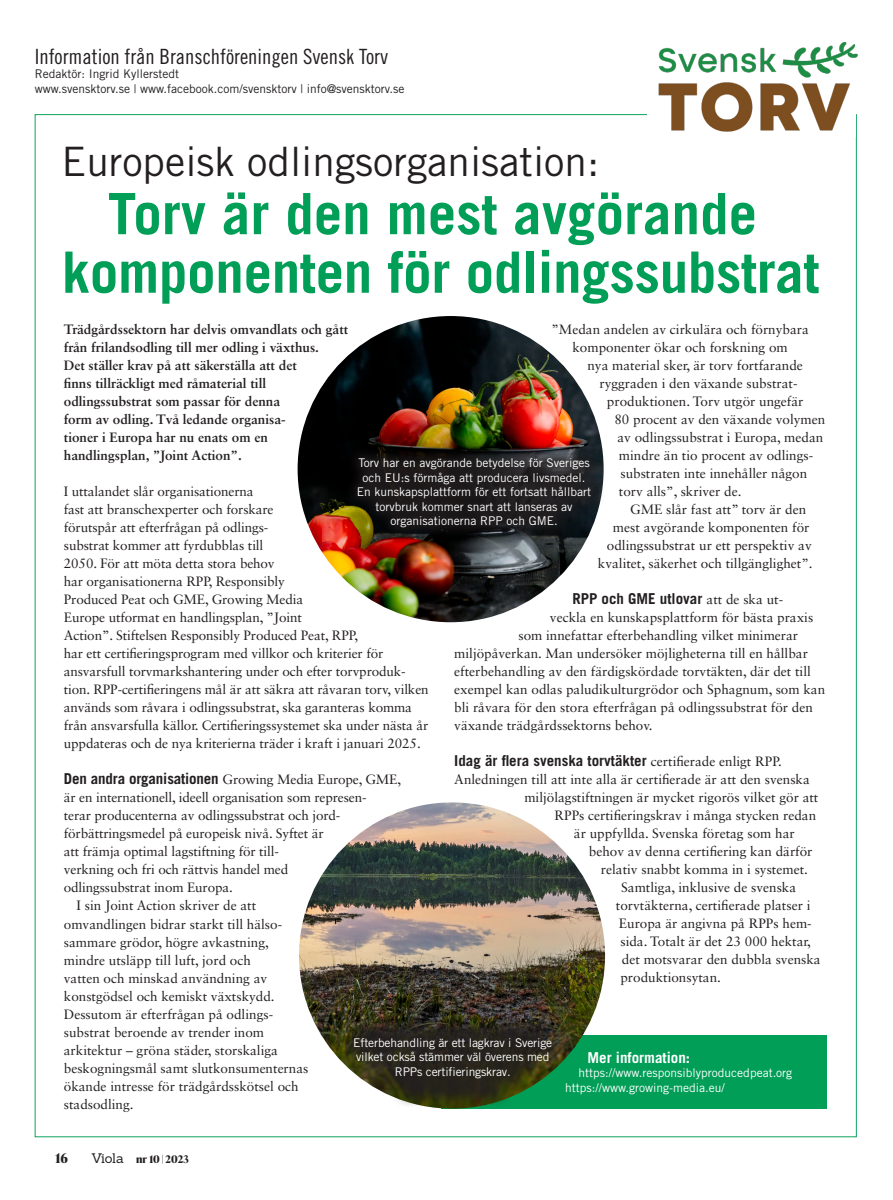
<style>
.page{position:relative;width:893px;height:1200px;background:#fff}
.page>*{position:absolute;margin:0;border:0;box-sizing:border-box;transform-origin:0 0}
.Svenk_Torv_Rubrik{font:700 57px/58.5px "Trade Gothic LT Std";letter-spacing:-.005em;color:#009e57;text-align:center}
.Svenk_Torv_Rubrik-2{font:40.5px "Trade Gothic LT Std";color:#231f20}
.t1{font:21px "Trade Gothic LT Std Cn 18";color:#231f20}
.Svenk_Torv_Mellis{font:700 15px "Trade Gothic LT Std";color:#231f20}
.Svenk_Torv_Mellis-2{font:700 15px "Trade Gothic LT Std";color:#fff}
.Svenk_Torv_Bröd_med_indrag{font:13.5px/18px "Sabon LT Std";color:#231f20}
.Svenk_Torv_Mellis-3{font:13.5px/18px "Sabon LT Std";color:#231f20}
.Svenk_Torv_Bröd_med_indrag-2{font:700 13.5px/18px "Sabon LT Std";color:#231f20}
.t2{font:700 13.5px "Ivy Presto Headline";color:#231f20}
.Svenk_Torv_bildtext{font:12px/14.4px "Trade Gothic LT Std";color:#fff;text-align:center}
.t3{font:12px/14.4px "Trade Gothic LT Std";color:#231f20}
.t4{font:700 10.5px "Ivy Presto Headline";letter-spacing:.01em;color:#231f20}
.s1{font-family:"Trade Gothic LT Std";font-weight:700;font-size:15px}
.s2{font-family:"Sabon LT Std";font-weight:400;font-size:13.5px}
.s3{font-family:"Sanchez";font-weight:400;font-size:13.5px}
</style>
<div class="page">
<img style="left:658px;top:42px;width:200px;height:112px">
<div style="left:442px;top:1034px;width:385px;height:74px;background:#009e57"></div>
<img style="left:298px;top:316px;width:306px;height:306px;border-radius:153px">
<img style="left:299px;top:802px;width:306px;height:306px;border-radius:153px">
<svg style="left:344px;top:445px;width:260px;height:95px;background:#26211e"></svg>
<svg style="left:339px;top:1014px;width:227px;height:95px"></svg>
<h3 class="t1" style="left:35px;top:44px;width:355px">Information från Branschföreningen Svensk Torv</h3>
<p class="t3" style="left:35px;top:67px;width:371px">Redaktör: Ingrid Kyllerstedt<br>www.svensktorv.se | www.facebook.com/svensktorv | info@svensktorv.se</p>
<p class="Svenk_Torv_Rubrik-2" style="left:62px;top:137px;width:539px">Europeisk odlingsorganisation:</p>
<p class="Svenk_Torv_Rubrik" style="left:62px;top:184px;width:759px">Torv är den mest avgörande komponenten för odlingssubstrat</p>
<p class="Svenk_Torv_Bröd_med_indrag-2" style="left:64px;top:320px;width:286px">Trädgårdssektorn har delvis omvandlats och gått från frilandsodling till mer odling i växthus.<br>Det ställer krav på att säkerställa att det<br>finns tillräckligt med råmaterial till odlingssubstrat som passar för denna<br>form av odling. Två ledande organisa-<br>tioner i Europa har nu enats om en handlingsplan, ”Joint Action”.</p>
<p class="Svenk_Torv_Bröd_med_indrag" style="left:64px;top:482px;width:366px">I uttalandet slår organisationerna<br>fast att branschexperter och forskare<br>förutspår att efterfrågan på odlings-<br>substrat kommer att fyrdubblas till<br>2050. För att möta detta stora behov<br>har organisationerna RPP, Responsibly<br>Produced Peat och GME, Growing Media<br>Europe utformat en handlingsplan, ”Joint<br>Action”. Stiftelsen Responsibly Produced Peat, RPP,<br>har ett certifieringsprogram med villkor och kriterier för ansvarsfull torvmarkshantering under och efter torvproduk&shy;tion. RPP-certifieringens mål är att säkra att råvaran torv, vilken används som råvara i odlingssubstrat, ska garanteras komma från ansvarsfulla källor. Certifieringssystemet ska under nästa år uppdateras och de nya kriterierna träder i kraft i januari 2025.</p>
<p class="Svenk_Torv_Mellis-3" style="left:64px;top:770px;width:339px"><span class="s1">Den andra organisationen</span> Growing Media Europe, GME, är en internationell, ideell organisation som represen-<br>terar producenterna av odlingssubstrat och jord&shy;förbättringsmedel på europeisk nivå. Syftet är<br>att främja optimal lagstiftning för till-<br>verkning och fri och rättvis handel med<br>odlingssubstrat inom Europa.</p>
<p class="Svenk_Torv_Bröd_med_indrag" style="left:64px;top:896px;width:246px;text-indent:13px">I sin Joint Action skriver de att omvandlingen bidrar starkt till hälso&shy;sammare grödor, högre avkastning, mindre utsläpp till luft, jord och<br>vatten och minskad användning av konstgödsel och kemiskt växtskydd.<br>Dessutom är efterfrågan på odlings&shy;substrat beroende av trender inom arkitektur – gröna städer, storskaliga beskogningsmål samt slutkonsumenternas ökande intresse för trädgårdsskötsel och stadsodling.</p>
<p class="Svenk_Torv_Bröd_med_indrag" style="left:551px;top:320px;width:259px">”Medan andelen av cirkulära och förnybara</p>
<p class="Svenk_Torv_Bröd_med_indrag" style="left:572px;top:338px;width:217px">komponenter ökar och forskning om</p>
<p class="Svenk_Torv_Bröd_med_indrag" style="left:587px;top:356px;width:217px">nya material sker, är torv fortfarande</p>
<p class="Svenk_Torv_Bröd_med_indrag" style="left:599px;top:374px;width:198px">ryggraden i den växande substrat-</p>
<p class="Svenk_Torv_Bröd_med_indrag" style="left:607px;top:392px;width:198px">produktionen. Torv utgör ungefär</p>
<p class="Svenk_Torv_Bröd_med_indrag" style="left:614px;top:410px;width:212px">80 procent av den växande volymen</p>
<p class="Svenk_Torv_Bröd_med_indrag" style="left:617px;top:428px;width:207px">av odlingssubstrat i Europa, medan</p>
<p class="Svenk_Torv_Bröd_med_indrag" style="left:619px;top:446px;width:196px">mindre än tio procent av odlings-</p>
<p class="Svenk_Torv_Bröd_med_indrag" style="left:620px;top:464px;width:188px">substraten inte innehåller någon</p>
<p class="Svenk_Torv_Bröd_med_indrag" style="left:619px;top:482px;width:124px">torv alls”, skriver de.</p>
<p class="Svenk_Torv_Bröd_med_indrag" style="left:630px;top:500px;width:178px">GME slår fast att” torv är den</p>
<p class="Svenk_Torv_Bröd_med_indrag" style="left:613px;top:518px;width:198px">mest avgörande komponenten för</p>
<p class="Svenk_Torv_Bröd_med_indrag" style="left:607px;top:536px;width:206px">odlingssubstrat ur ett perspektiv av</p>
<p class="Svenk_Torv_Bröd_med_indrag" style="left:598px;top:554px;width:216px">kvalitet, säkerhet och tillgänglighet”.</p>
<p class="Svenk_Torv_Mellis" style="left:572px;top:589px;width:212px">RPP och GME utlovar <span class="s2">att de ska ut-</span></p>
<p class="Svenk_Torv_Mellis-3" style="left:550px;top:608px;width:265px">veckla en kunskapsplattform för bästa praxis</p>
<p class="Svenk_Torv_Mellis-3" style="left:518px;top:626px;width:281px">som innefattar efterbehandling vilket minimerar</p>
<p class="Svenk_Torv_Mellis-3" style="left:454px;top:644px;width:355px">miljöpåverkan. Man undersöker möjligheterna till en hållbar</p>
<p class="Svenk_Torv_Mellis-3" style="left:454px;top:662px;width:358px">efterbehandling av den färdigskördade torvtäkten, där det till</p>
<p class="Svenk_Torv_Mellis-3" style="left:454px;top:680px;width:372px">exempel kan odlas paludikulturgrödor och Sphagnum, som kan</p>
<p class="Svenk_Torv_Mellis-3" style="left:454px;top:698px;width:360px">bli råvara för den stora efterfrågan på odlingssubstrat för den</p>
<p class="Svenk_Torv_Mellis-3" style="left:454px;top:716px;width:200px">växande trädgårdssektorns behov.</p>
<p class="Svenk_Torv_Mellis" style="left:454px;top:751px;width:329px">Idag är flera svenska torvtäkter <span class="s2">certifierade enligt RPP.</span></p>
<p class="Svenk_Torv_Mellis-3" style="left:454px;top:770px;width:357px">Anledningen till att inte alla är certifierade är att den svenska</p>
<p class="Svenk_Torv_Mellis-3" style="left:524px;top:788px;width:296px">miljölagstiftningen är mycket rigorös vilket gör att</p>
<p class="Svenk_Torv_Mellis-3" style="left:554px;top:806px;width:263px">RPPs certifieringskrav i många stycken redan</p>
<p class="Svenk_Torv_Mellis-3" style="left:574px;top:824px;width:222px">är uppfyllda. Svenska företag som har</p>
<p class="Svenk_Torv_Mellis-3" style="left:589px;top:842px;width:225px">behov av denna certifiering kan därför</p>
<p class="Svenk_Torv_Mellis-3" style="left:601px;top:860px;width:208px">relativ snabbt komma in i systemet.</p>
<p class="Svenk_Torv_Bröd_med_indrag" style="left:621px;top:878px;width:177px">Samtliga, inklusive de svenska</p>
<p class="Svenk_Torv_Bröd_med_indrag" style="left:616px;top:896px;width:196px">torvtäkterna, certifierade platser i</p>
<p class="Svenk_Torv_Bröd_med_indrag" style="left:619px;top:914px;width:194px">Europa är angivna på RPPs hem-</p>
<p class="Svenk_Torv_Bröd_med_indrag" style="left:620px;top:932px;width:192px">sida. Totalt är det 23 000 hektar,</p>
<p class="Svenk_Torv_Bröd_med_indrag" style="left:622px;top:950px;width:200px">det motsvarar den dubbla svenska</p>
<p class="Svenk_Torv_Bröd_med_indrag" style="left:620px;top:968px;width:102px">produktionsytan.</p>
<p class="Svenk_Torv_bildtext" style="left:357px;top:455px;width:236px">Torv har en avgörande betydelse för Sveriges och EU:s förmåga att producera livsmedel.<br>En kunskapsplattform för ett fortsatt hållbart torvbruk kommer snart att lanseras av organisationerna RPP och GME.</p>
<p class="Svenk_Torv_bildtext" style="left:353px;top:1035px;width:200px;line-height:13.8px;text-align:left">Efterbehandling är ett lagkrav i Sverige vilket också stämmer väl överens med</p>
<p class="Svenk_Torv_bildtext" style="left:395px;top:1063px;width:117px">RPPs certifieringskrav.</p>
<p class="Svenk_Torv_Mellis-2" style="left:588px;top:1047px;width:104px">Mer information:</p>
<p class="Svenk_Torv_bildtext" style="left:579px;top:1065px;width:215px">https://www.responsiblyproducedpeat.org</p>
<p class="Svenk_Torv_bildtext" style="left:565px;top:1079px;width:161px">https://www.growing-media.eu/</p>
<p class="t2" style="left:55px;top:1147px;width:14px">16</p>
<p class="t4" style="left:91px;top:1150px;width:99px"><span class="s3">Viola</span> nr 10 | 2023</p>
</div>
